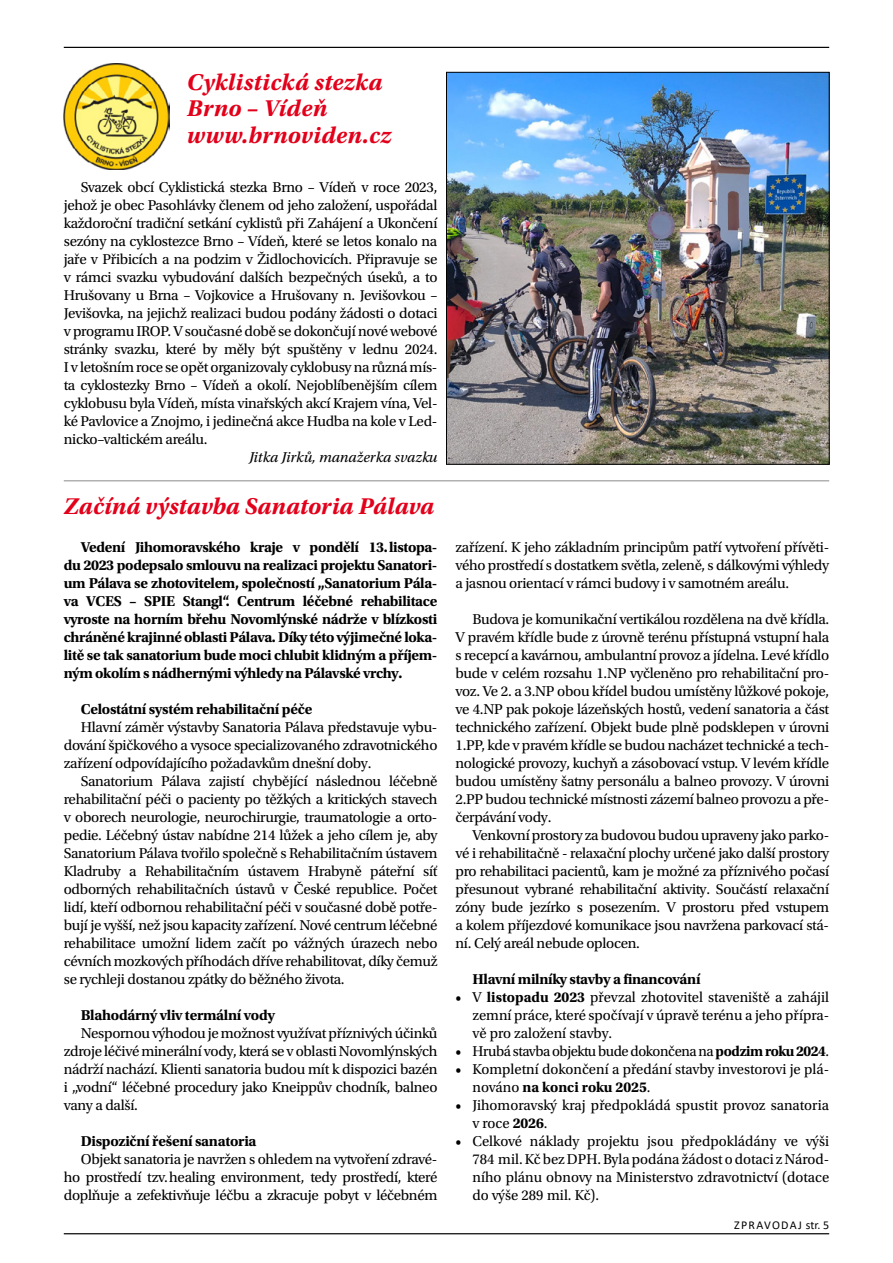
<style>
.page{position:relative;width:893px;height:1263px;background:#fff}
.page>*{position:absolute;margin:0;border:0;box-sizing:border-box;transform-origin:0 0}
.t1{font:italic 700 24px/26.4px "Utopia Std";letter-spacing:.01em;color:#e2001a}
.t2{font:15px/18px "Utopia Std";letter-spacing:-.02em;color:#000;text-align:justify}
.t3{font:700 15px/18px "Utopia Std";letter-spacing:-.02em;color:#000;text-align:justify}
.t4{font:15px/18px "Utopia Std";color:#000}
.t5{font:italic 15px "Utopia Std";color:#000}
.t6{font:12px "Calibri";letter-spacing:.105em;color:#000}
.s1{font-weight:700}
</style>
<div class="page">
<hr style="left:64px;top:1233px;width:765px;height:1px;background:#000">
<hr style="left:64px;top:480px;width:765px;height:1px;background:#9c9e9f">
<hr style="left:64px;top:47px;width:765px;height:1px;background:#000">
<img style="left:64px;top:64px;width:106px;height:105px">
<img style="left:448px;top:74px;width:380px;height:389px">
<div style="left:446px;top:72px;width:384px;height:393px;border:1px solid #000"></div>
<h1 class="t1" style="left:187px;top:69px;width:206px">Cyklistická stezka<br>Brno – Vídeň www.brnoviden.cz</h1>
<p class="t2" style="left:64px;top:178px;width:375px;text-indent:17px">Svazek obcí Cyklistická stezka Brno – Vídeň v roce 2023, jehož je obec Pasohlávky členem od jeho založení, uspořádal každoroční tradiční setkání cyklistů při Zahájení a Ukončení sezóny na cyklostezce Brno – Vídeň, které se letos konalo na jaře v Přibicích a na podzim v Židlochovicích. Připravuje se v rámci svazku vybudování dalších bezpečných úseků, a to Hrušovany u Brna – Vojkovice a Hrušovany n. Jevišovkou – Jevišovka, na jejichž realizaci budou podány žádosti o dotaci v programu IROP. V současné době se dokončují nové webové stránky svazku, které by měly být spuštěny v lednu 2024.<br>I v letošním roce se opět organizovaly cyklobusy na různá mís&shy;ta cyklostezky Brno – Vídeň a okolí. Nejoblíbenějším cílem cyklobusu byla Vídeň, místa vinařských akcí Krajem vína, Vel&shy;ké Pavlovice a Znojmo, i jedinečná akce Hudba na kole v Led&shy;nicko–valtickém areálu.</p>
<p class="t5" style="left:249px;top:449px;width:190px">Jitka Jirků, manažerka svazku</p>
<h1 class="t1" style="left:64px;top:494px;width:372px">Začíná výstavba Sanatoria Pálava</h1>
<p class="t3" style="left:64px;top:538px;width:375px;text-indent:17px">Vedení Jihomoravského kraje v pondělí 13.listopa&shy;du 2023 podepsalo smlouvu na realizaci projektu Sanatori&shy;um Pálava se zhotovitelem, společností „Sanatorium Pála&shy;va VCES – SPIE Stangl“. Centrum léčebné rehabilitace vyroste na horním břehu Novomlýnské nádrže v blízkosti chráněné krajinné oblasti Pálava. Díky této výjimečné loka&shy;litě se tak sanatorium bude moci chlubit klidným a příjem&shy;ným okolím s nádhernými výhledy na Pálavské vrchy.</p>
<p class="t3" style="left:81px;top:700px;width:233px">Celostátní systém rehabilitační péče</p>
<p class="t2" style="left:64px;top:718px;width:375px;text-indent:17px">Hlavní záměr výstavby Sanatoria Pálava představuje vybu&shy;dování špičkového a vysoce specializovaného zdravotnického zařízení odpovídajícího požadavkům dnešní doby.</p>
<p class="t2" style="left:64px;top:772px;width:375px;text-indent:17px">Sanatorium Pálava zajistí chybějící následnou léčebně rehabilitační péči o pacienty po těžkých a kritických stavech v oborech neurologie, neurochirurgie, traumatologie a orto&shy;pedie. Léčebný ústav nabídne 214 lůžek a jeho cílem je, aby Sanatorium Pálava tvořilo společně s Rehabilitačním ústavem Kladruby a Rehabilitačním ústavem Hrabyně páteřní síť odborných rehabilitačních ústavů v České republice. Počet lidí, kteří odbornou rehabilitační péči v současné době potře&shy;bují je vyšší, než jsou kapacity zařízení. Nové centrum léčebné rehabilitace umožní lidem začít po vážných úrazech nebo cévních mozkových příhodách dříve rehabilitovat, díky čemuž se rychleji dostanou zpátky do běžného života.</p>
<p class="t3" style="left:81px;top:1006px;width:196px">Blahodárný vliv termální vody</p>
<p class="t2" style="left:64px;top:1024px;width:375px;text-indent:17px">Nespornou výhodou je možnost využívat příznivých účinků zdroje léčivé minerální vody, která se v oblasti Novomlýnských nádrží nachází. Klienti sanatoria budou mít k dispozici bazén i „vodní“ léčebné procedury jako Kneippův chodník, balneo vany a další.</p>
<p class="t3" style="left:81px;top:1132px;width:177px">Dispoziční řešení sanatoria</p>
<p class="t2" style="left:64px;top:1150px;width:375px;text-indent:17px">Objekt sanatoria je navržen s ohledem na vytvoření zdravé&shy;ho prostředí tzv.healing environment, tedy prostředí, které doplňuje a zefektivňuje léčbu a zkracuje pobyt v léčebném</p>
<p class="t2" style="left:455px;top:538px;width:375px">zařízení. K jeho základním principům patří vytvoření přívěti&shy;vého prostředí s dostatkem světla, zeleně, s dálkovými výhledy a jasnou orientací v rámci budovy i v samotném areálu.</p>
<p class="t2" style="left:455px;top:610px;width:375px;text-indent:17px">Budova je komunikační vertikálou rozdělena na dvě křídla.<br>V pravém křídle bude z úrovně terénu přístupná vstupní hala s recepcí a kavárnou, ambulantní provoz a jídelna. Levé křídlo bude v celém rozsahu 1.NP vyčleněno pro rehabilitační pro&shy;voz. Ve 2. a 3.NP obou křídel budou umístěny lůžkové pokoje, ve 4.NP pak pokoje lázeňských hostů, vedení sanatoria a část technického zařízení. Objekt bude plně podsklepen v úrovni 1.PP, kde v pravém křídle se budou nacházet technické a tech&shy;nologické provozy, kuchyň a zásobovací vstup. V levém křídle budou umístěny šatny personálu a balneo provozy. V úrovni 2.PP budou technické místnosti zázemí balneo provozu a pře&shy;čerpávání vody.</p>
<p class="t2" style="left:455px;top:826px;width:375px;text-indent:17px">Venkovní prostory za budovou budou upraveny jako parko&shy;vé i rehabilitačně - relaxační plochy určené jako další prostory pro rehabilitaci pacientů, kam je možné za příznivého počasí přesunout vybrané rehabilitační aktivity. Součástí relaxační zóny bude jezírko s posezením. V prostoru před vstupem a kolem příjezdové komunikace jsou navržena parkovací stá&shy;ní. Celý areál nebude oplocen.</p>
<p class="t3" style="left:472px;top:970px;width:230px">Hlavní milníky stavby a financování</p>
<p class="t2" style="left:472px;top:988px;width:358px;text-indent:-17px">• V <span class="s1">listopadu 2023</span> převzal zhotovitel staveniště a zahájil zemní práce, které spočívají v úpravě terénu a jeho přípra&shy;vě pro založení stavby.</p>
<p class="t2" style="left:455px;top:1042px;width:375px">• Hrubá stavba objektu bude dokončena na <span class="s1">podzim roku 2024</span>.</p>
<p class="t4" style="left:472px;top:1060px;width:358px;text-indent:-17px">• Kompletní dokončení a předání stavby investorovi je plá&shy;nováno <span class="s1">na konci roku 2025</span>.</p>
<p class="t4" style="left:472px;top:1096px;width:358px;text-indent:-17px">• Jihomoravský kraj předpokládá spustit provoz sanatoria v roce <span class="s1">2026</span>.</p>
<p class="t2" style="left:472px;top:1132px;width:358px;text-indent:-17px">• Celkové náklady projektu jsou předpokládány ve výši 784 mil. Kč bez DPH. Byla podána žádost o dotaci z Národ&shy;ního plánu obnovy na Ministerstvo zdravotnictví (dotace do výše 289 mil. Kč).</p>
<p class="t6" style="left:734px;top:1216px;width:97px">ZPRAVODAJ str. 5</p>
</div>
